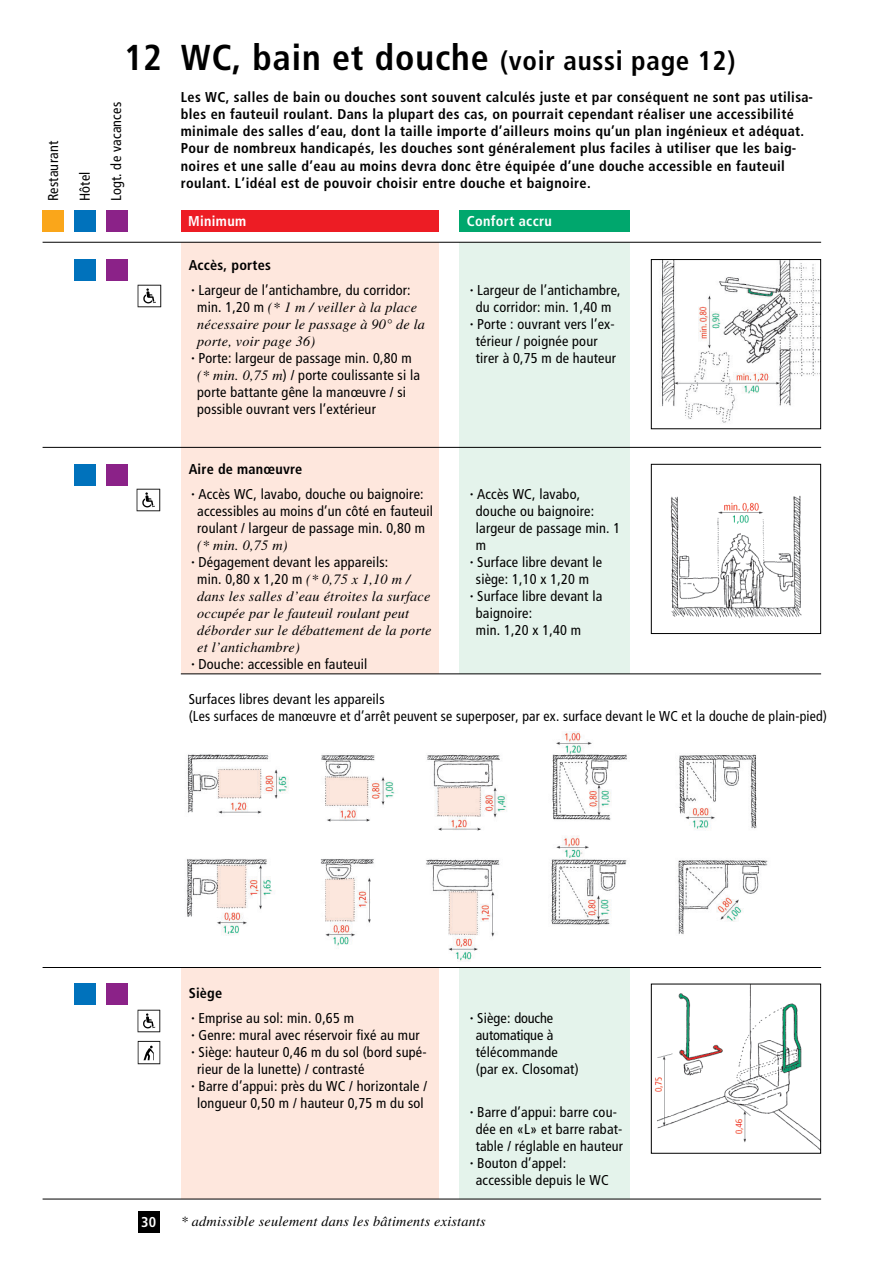
<style>
.page{position:relative;width:893px;height:1263px;background:#fff}
.page>*{position:absolute;margin:0;border:0;box-sizing:border-box;transform-origin:0 0}
.t1{font:700 condensed 36px "Frutiger";letter-spacing:.025em;color:#000}
.t2{font:condensed 14.25px/17px "Frutiger";letter-spacing:.015em;color:#000}
.t3{font:700 condensed 14.25px/17.1px "Frutiger";letter-spacing:.025em;color:#000}
.t4{font:italic 14.25px/17px "Times";letter-spacing:.015em;color:#000}
.t5{font:700 condensed 14.25px "Frutiger";letter-spacing:.025em;color:#fff}
.s1{font-size:27px}
.s2{font-family:"Courier";font-stretch:normal}
.s3{font-family:"Frutiger";font-style:normal;font-stretch:condensed}
.s4{font-family:"Times";font-style:italic;font-stretch:normal}
</style>
<div class="page">
<div style="left:459px;top:968px;width:170px;height:231px;background:#e4f3eb"></div>
<div style="left:181px;top:968px;width:257px;height:231px;background:#fee7dd"></div>
<div style="left:138px;top:1212px;width:21px;height:21px;background:#000"></div>
<div style="left:43px;top:210px;width:21px;height:22px;background:#faa61a"></div>
<div style="left:74px;top:210px;width:22px;height:22px;background:#0072bc"></div>
<div style="left:106px;top:210px;width:22px;height:22px;background:#8b2288"></div>
<div style="left:181px;top:210px;width:257px;height:22px;background:#ed1c24"></div>
<div style="left:459px;top:210px;width:170px;height:22px;background:#00a76d"></div>
<div style="left:459px;top:242px;width:170px;height:432px;background:#e4f3eb"></div>
<hr style="left:43px;top:1199px;width:778px;height:1px;background:#000">
<div style="left:181px;top:242px;width:257px;height:432px;background:#fee7dd"></div>
<svg style="left:42px;top:259px;width:780px;height:189px"></svg>
<svg style="left:180px;top:673px;width:642px;height:481px"></svg>
<div style="left:189px;top:693px;width:648px;height:34px;background:#fff"></div>
<hr style="left:43px;top:967px;width:778px;height:1px;background:#000">
<img style="left:670px;top:495px;width:132px;height:124px">
<div style="left:651px;top:464px;width:170px;height:170px;border:1px solid #000"></div>
<div style="left:74px;top:259px;width:22px;height:21px;background:#0072bc"></div>
<div style="left:106px;top:259px;width:22px;height:21px;background:#8b2288"></div>
<div style="left:74px;top:464px;width:22px;height:21px;background:#0072bc"></div>
<div style="left:106px;top:464px;width:22px;height:21px;background:#8b2288"></div>
<div style="left:74px;top:984px;width:22px;height:21px;background:#0072bc"></div>
<div style="left:106px;top:984px;width:22px;height:21px;background:#8b2288"></div>
<div style="left:136px;top:284px;width:26px;height:25px;background:#9e9e9e"></div>
<img style="left:138px;top:284px;width:23px;height:24px">
<div style="left:135px;top:488px;width:26px;height:24px;background:#9e9e9e"></div>
<img style="left:137px;top:488px;width:23px;height:24px">
<div style="left:135px;top:1041px;width:29px;height:24px;background:linear-gradient(to bottom,#fff,#fff)"></div>
<img style="left:137px;top:1041px;width:23px;height:23px">
<img style="left:137px;top:1009px;width:24px;height:24px">
<hr style="left:43px;top:242px;width:778px;height:1px;background:#000">
<p class="t2" style="left:46px;top:201px;width:62px;rotate:-90deg">Restaurant</p>
<p class="t2" style="left:77px;top:201px;width:31px;rotate:-90deg">Hôtel</p>
<h1 class="t1" style="left:124px;top:43px;width:612px">12 WC, bain et douche <span class="s1">(voir aussi page 12)</span></h1>
<p class="t3" style="left:181px;top:90px;width:633px">Les WC, salles de bain ou douches sont souvent calculés juste et par conséquent ne sont pas utilisa&shy;bles en fauteuil roulant. Dans la plupart des cas, on pourrait cependant réaliser une accessibilité minimale des salles d’eau, dont la taille importe d’ailleurs moins qu’un plan ingénieux et adéquat.<br>Pour de nombreux handicapés, les douches sont généralement plus faciles à utiliser que les baig&shy;noires et une salle d’eau au moins devra donc être équipée d’une douche accessible en fauteuil roulant. L’idéal est de pouvoir choisir entre douche et baignoire.</p>
<p class="t2" style="left:109px;top:201px;width:101px;rotate:-90deg">Logt. de vacances</p>
<p class="t5" style="left:188px;top:215px;width:60px">Minimum</p>
<p class="t5" style="left:466px;top:215px;width:87px">Confort accru</p>
<p class="t3" style="left:189px;top:257px;width:84px">Accès, portes</p>
<p class="t2" style="left:189px;top:283px;width:223px"><span class="s2">•</span>Largeur de l’antichambre, du corridor:</p>
<p class="t4" style="left:197px;top:300px;width:229px"><span class="s3">min. 1,20 m</span> (* 1 m / veiller à la place nécessaire pour le passage à 90° de la porte, voir page 36)</p>
<p class="t2" style="left:197px;top:351px;width:224px;text-indent:-9px"><span class="s2">•</span>Porte: largeur de passage min. 0,80 m <span class="s4">(* min. 0,75 m</span>) / porte coulissante si la porte battante gêne la manœuvre / si possible ouvrant vers l’extérieur</p>
<p class="t3" style="left:189px;top:462px;width:115px">Aire de manœuvre</p>
<p class="t2" style="left:197px;top:487px;width:237px;text-indent:-9px"><span class="s2">•</span>Accès WC, lavabo, douche ou baignoire: accessibles au moins d’un côté en fauteuil roulant / largeur de passage min. 0,80 m</p>
<p class="t4" style="left:197px;top:538px;width:92px">(* min. 0,75 m)</p>
<p class="t2" style="left:197px;top:555px;width:214px;text-indent:-9px"><span class="s2">•</span>Dégagement devant les appareils: min. 0,80 x 1,20 m <span class="s4">(* 0,75 x 1,10 m /</span></p>
<p class="t4" style="left:197px;top:589px;width:236px">dans les salles d’eau étroites la surface occupée par le fauteuil roulant peut déborder sur le débattement de la porte et l’antichambre)</p>
<p class="t2" style="left:189px;top:657px;width:180px"><span class="s2">•</span>Douche: accessible en fauteuil</p>
<p class="t2" style="left:467px;top:283px;width:155px;text-align:center"><span class="s2">•</span>Largeur de l’antichambre, du corridor: min. 1,40 m</p>
<p class="t2" style="left:476px;top:317px;width:142px;text-indent:-9px"><span class="s2">•</span>Porte : ouvrant vers l’ex&shy;térieur / poignée pour tirer à 0,75 m de hauteur</p>
<p class="t2" style="left:476px;top:487px;width:146px;text-indent:-9px"><span class="s2">•</span>Accès WC, lavabo, douche ou baignoire: largeur de passage min. 1 m</p>
<p class="t2" style="left:467px;top:555px;width:136px;text-align:center"><span class="s2">•</span>Surface libre devant le siège: 1,10 x 1,20 m</p>
<p class="t2" style="left:476px;top:589px;width:128px;text-indent:-9px"><span class="s2">•</span>Surface libre devant la baignoire:<br>min. 1,20 x 1,40 m</p>
<p class="t2" style="left:189px;top:691px;width:639px">Surfaces libres devant les appareils<br>(Les surfaces de manœuvre et d’arrêt peuvent se superposer, par ex. surface devant le WC et la douche de plain-pied)</p>
<p class="t5" style="left:141px;top:1216px;width:16px">30</p>
<p class="t3" style="left:189px;top:986px;width:35px">Siège</p>
<p class="t2" style="left:189px;top:1011px;width:167px"><span class="s2">•</span>Emprise au sol: min. 0,65 m</p>
<p class="t2" style="left:189px;top:1028px;width:232px"><span class="s2">•</span>Genre: mural avec réservoir fixé au mur</p>
<p class="t2" style="left:197px;top:1045px;width:231px;text-indent:-9px"><span class="s2">•</span>Siège: hauteur 0,46 m du sol (bord supé&shy;rieur de la lunette) / contrasté</p>
<p class="t2" style="left:189px;top:1079px;width:240px;text-align:center"><span class="s2">•</span>Barre d’appui: près du WC / horizontale / longueur 0,50 m / hauteur 0,75 m du sol</p>
<p class="t2" style="left:476px;top:1011px;width:104px;text-indent:-9px"><span class="s2">•</span>Siège: douche automatique à télécommande (par ex. Closomat)</p>
<p class="t2" style="left:467px;top:1105px;width:157px;text-align:center"><span class="s2">•</span>Barre d’appui: barre cou&shy;dée en «L» et barre rabat&shy;table / réglable en hauteur</p>
<p class="t2" style="left:476px;top:1156px;width:134px;text-indent:-9px"><span class="s2">•</span>Bouton d’appel: accessible depuis le WC</p>
<p class="t4" style="left:181px;top:1214px;width:306px">* admissible seulement dans les bâtiments existants</p>
</div>
